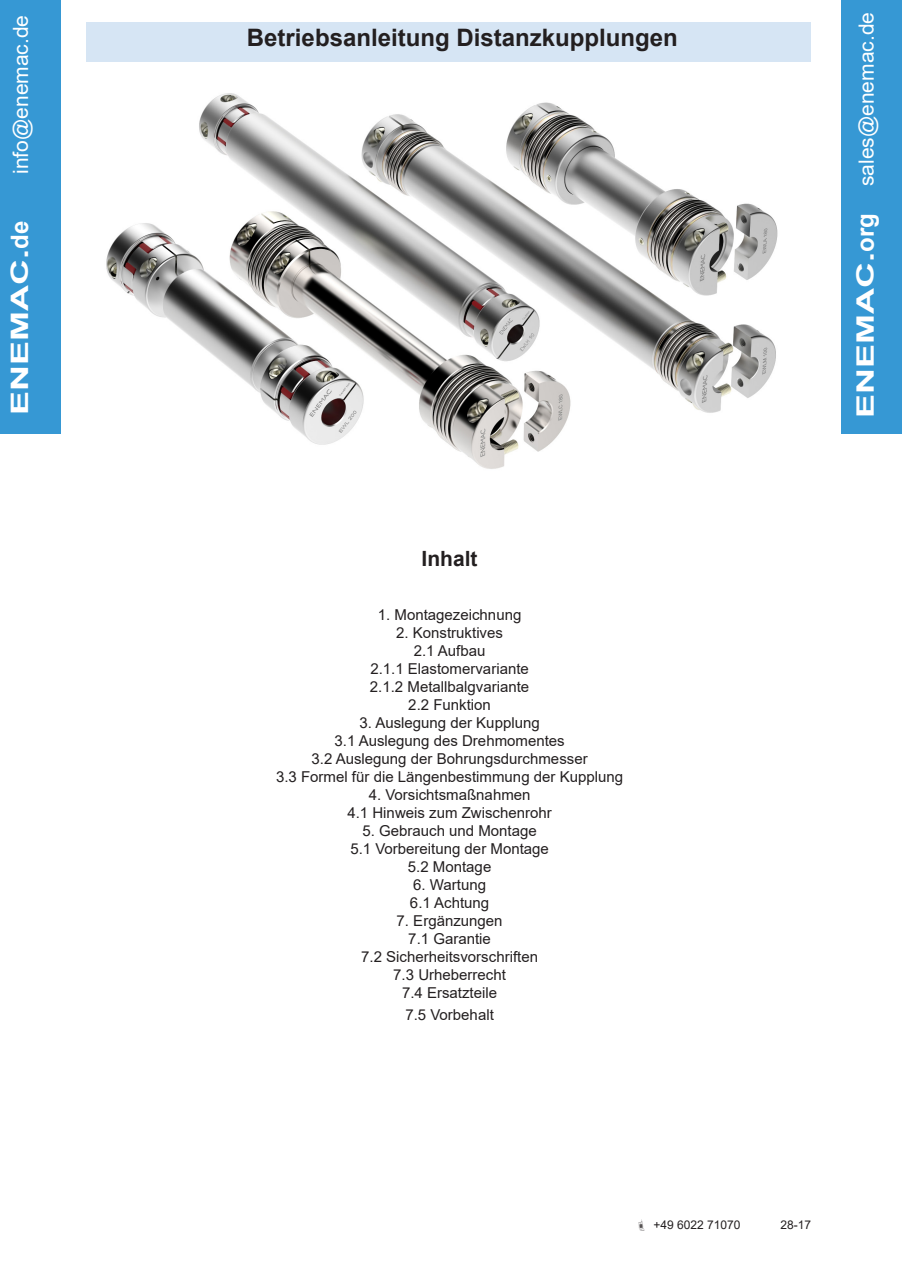
<style>
.page{position:relative;width:902px;height:1272px;background:#fff}
.page>*{position:absolute;margin:0;border:0;box-sizing:border-box;transform-origin:0 0}
.t1{font:700 24px "Arial";color:#231f20}
.t2{font:700 24px "Arial";color:#fff;scale:1.5 1}
.t3{font:21px "Arial";color:#fff}
.t4{font:700 21px "Arial";color:#231f20}
.t5{font:15px "Arial";color:#231f20}
.t6{font:12px "Arial";color:#231f20}
.s1{font-weight:700;font-size:24px}
</style>
<div class="page">
<div style="left:87px;top:22px;width:724px;height:40px;background:#d6e5f4"></div>
<div style="left:0;top:0;width:61px;height:434px;background:#3698d4"></div>
<div style="left:841px;top:0;width:60px;height:434px;background:#3698d4"></div>
<img style="left:106px;top:93px;width:672px;height:376px">
<p class="t3" style="left:6px;top:174px;width:161px;rotate:-90deg">info@enemac.de</p>
<p class="t3" style="left:851px;top:418px;width:407px;rotate:-90deg"><span class="s1">ENEMAC.org</span> sales@enemac.de</p>
<p class="t1" style="left:247px;top:21px;width:432px">Betriebsanleitung Distanzkupplungen</p>
<p class="t2" style="left:3px;top:415px;width:131px;rotate:-90deg">ENEMAC.de</p>
<p class="t4" style="left:421px;top:543px;width:58px">Inhalt</p>
<p class="t5" style="left:378px;top:604px;width:145px">1. Montagezeichnung</p>
<p class="t5" style="left:396px;top:622px;width:108px">2. Konstruktives</p>
<p class="t5" style="left:413px;top:640px;width:73px">2.1 Aufbau</p>
<p class="t5" style="left:370px;top:658px;width:160px">2.1.1 Elastomervariante</p>
<p class="t5" style="left:370px;top:676px;width:161px">2.1.2 Metallbalgvariante</p>
<p class="t5" style="left:408px;top:694px;width:84px">2.2 Funktion</p>
<p class="t5" style="left:359px;top:712px;width:182px">3. Auslegung der Kupplung</p>
<p class="t5" style="left:334px;top:730px;width:232px">3.1 Auslegung des Drehmomentes</p>
<p class="t5" style="left:311px;top:748px;width:277px">3.2 Auslegung der Bohrungsdurchmesser</p>
<p class="t5" style="left:276px;top:766px;width:348px">3.3 Formel für die Längenbestimmung der Kupplung</p>
<p class="t5" style="left:368px;top:784px;width:163px">4. Vorsichtsmaßnahmen</p>
<p class="t5" style="left:347px;top:802px;width:206px">4.1 Hinweis zum Zwischenrohr</p>
<p class="t5" style="left:362px;top:820px;width:176px">5. Gebrauch und Montage</p>
<p class="t5" style="left:350px;top:838px;width:200px">5.1 Vorbereitung der Montage</p>
<p class="t5" style="left:408px;top:856px;width:85px">5.2 Montage</p>
<p class="t5" style="left:413px;top:874px;width:74px">6. Wartung</p>
<p class="t5" style="left:410px;top:892px;width:81px">6.1 Achtung</p>
<p class="t5" style="left:396px;top:910px;width:107px">7. Ergänzungen</p>
<p class="t5" style="left:408px;top:928px;width:84px">7.1 Garantie</p>
<p class="t5" style="left:361px;top:946px;width:178px">7.2 Sicherheitsvorschriften</p>
<p class="t5" style="left:393px;top:964px;width:114px">7.3 Urheberrecht</p>
<p class="t5" style="left:402px;top:982px;width:97px">7.4 Ersatzteile</p>
<p class="t5" style="left:405px;top:1004px;width:90px">7.5 Vorbehalt</p>
<p class="t6" style="left:653px;top:1216px;width:89px">+49 6022 71070</p>
<p class="t6" style="left:780px;top:1216px;width:32px">28-17</p>
</div>
